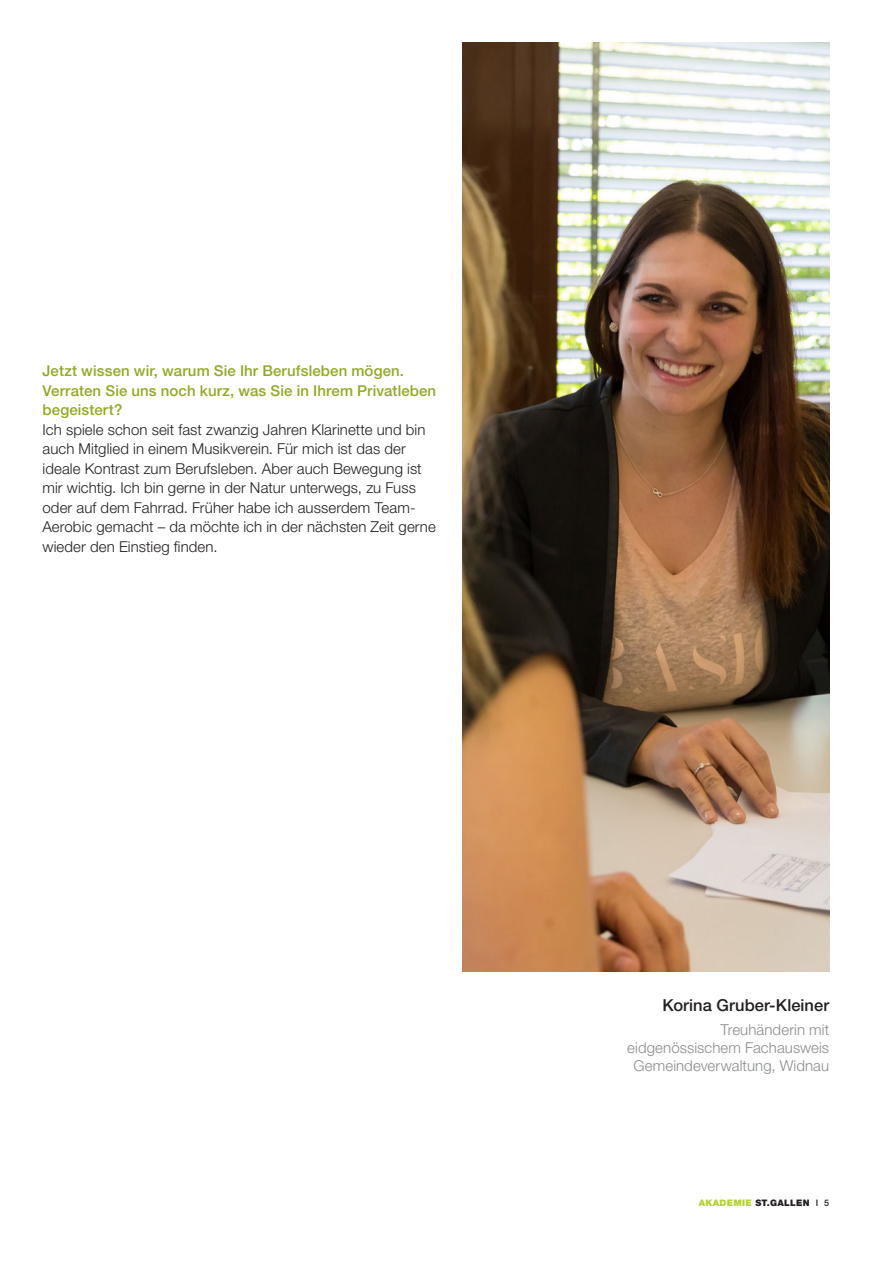
<style>
.page{position:relative;width:893px;height:1263px;background:#fff}
.page>*{position:absolute;margin:0;border:0;box-sizing:border-box;transform-origin:0 0}
.Fliesstext_Beschrieb_Ausbildung{font:500 16.5px "Helvetica Neue LT Pro";letter-spacing:.005em;color:#231f20}
.Interview-Grundtext-9_5{font:300 15px/19.5px "Helvetica Neue LT Pro";letter-spacing:.005em;color:#231f20}
.Interview-Grundtext-9_5-2{font:500 15px/19.5px "Helvetica Neue LT Pro";letter-spacing:.01em;color:#93a924}
.Fliesstext_Beschrieb_Ausbildung-2{font:300 15px "Helvetica Neue LT Pro";letter-spacing:.005em;color:#8a8c8f}
.t1{font:900 9px "Helvetica Neue LT Pro";letter-spacing:.03em;color:#231f20}
.s1{color:#b3d234}
.s2{font-weight:500}
</style>
<div class="page">
<img style="left:462px;top:43px;width:367px;height:928px">
<p class="Interview-Grundtext-9_5-2" style="left:43px;top:361px;width:395px">Jetzt wissen wir, warum Sie Ihr Berufsleben mögen.<br>Verraten Sie uns noch kurz, was Sie in Ihrem Privatleben begeistert?</p>
<p class="Interview-Grundtext-9_5" style="left:43px;top:419px;width:395px">Ich spiele schon seit fast zwanzig Jahren Klarinette und bin auch Mitglied in einem Musikverein. Für mich ist das der ideale Kontrast zum Berufsleben. Aber auch Bewegung ist mir wichtig. Ich bin gerne in der Natur unterwegs, zu Fuss oder auf dem Fahrrad. Früher habe ich ausserdem Team-Aerobic gemacht – da möchte ich in der nächsten Zeit gerne wieder den Einstieg finden.</p>
<p class="Fliesstext_Beschrieb_Ausbildung" style="left:662px;top:995px;width:168px">Korina Gruber-Kleiner</p>
<p class="Fliesstext_Beschrieb_Ausbildung-2" style="left:720px;top:1020px;width:110px">Treuhänderin mit</p>
<p class="Fliesstext_Beschrieb_Ausbildung-2" style="left:627px;top:1038px;width:203px">eidgenössischem Fachausweis</p>
<p class="Fliesstext_Beschrieb_Ausbildung-2" style="left:633px;top:1056px;width:197px">Gemeindeverwaltung, Widnau</p>
<p class="t1" style="left:699px;top:1197px;width:132px"><span class="s1">AKADEMIE</span> ST.GALLEN <span class="s2">I 5</span></p>
</div>
